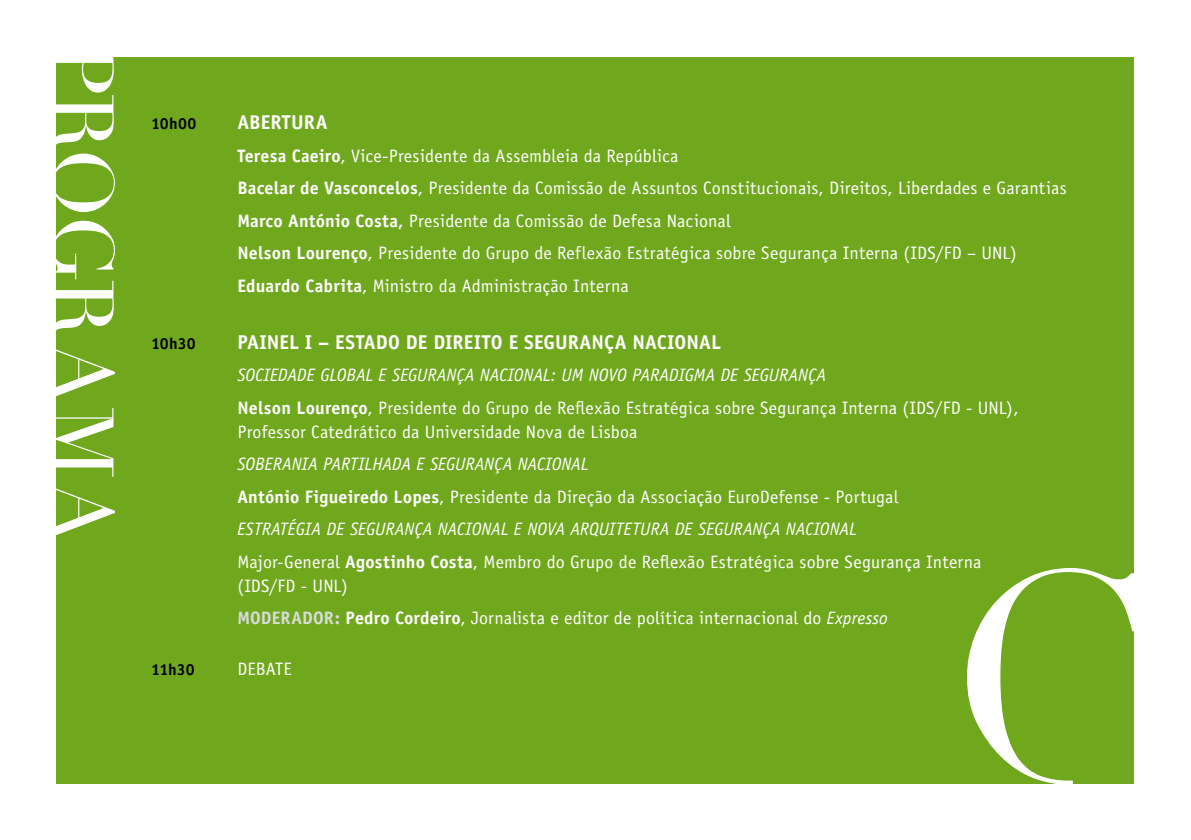
<style>
.page{position:relative;width:1191px;height:840px;background:#fff}
.page>*{position:absolute;margin:0;border:0;box-sizing:border-box;transform-origin:0 0}
.t1{font:84px "Didot";letter-spacing:-.035em;color:#fff}
.t2{font:700 20px "Officina Sans";letter-spacing:.005em;color:#fff}
.t3{font:18px/32.6px "Officina Sans";letter-spacing:.01em;color:#fff}
.t4{font:700 16px "Officina Sans";color:#000}
.s1{font-weight:700}
.s2{font-style:italic}
.s3{font-weight:700;color:#d9dadb}
</style>
<div class="page">
<div style="left:57px;top:57px;width:1077px;height:725px;background:#70a81d"></div>
<svg style="left:967px;top:568px;width:167px;height:216px"></svg>
<h1 class="t1" style="left:133px;top:43px;width:502px;rotate:90deg">PROGRAMA</h1>
<p class="t4" style="left:151px;top:114px;width:46px">10h00</p>
<p class="t2" style="left:237px;top:110px;width:92px">ABERTURA</p>
<p class="t3" style="left:237px;top:139px;width:831px"><span class="s1">Teresa Caeiro</span>, Vice-Presidente da Assembleia da República<br><span class="s1">Bacelar de Vasconcelos</span>, Presidente da Comissão de Assuntos Constitucionais, Direitos, Liberdades e Garantias <span class="s1">Marco António Costa,</span> Presidente da Comissão de Defesa Nacional<br><span class="s1">Nelson Lourenço</span>, Presidente do Grupo de Reflexão Estratégica sobre Segurança Interna (IDS/FD – UNL)<br><span class="s1">Eduardo Cabrita</span>, Ministro da Administração Interna</p>
<p class="t4" style="left:151px;top:333px;width:46px">10h30</p>
<p class="t2" style="left:237px;top:329px;width:485px">PAINEL I – ESTADO DE DIREITO E SEGURANÇA NACIONAL</p>
<p class="t3" style="left:237px;top:358px;width:783px"><span class="s2">SOCIEDADE GLOBAL E SEGURANÇA NACIONAL: UM NOVO PARADIGMA DE SEGURANÇA<br></span><span class="s1">Nelson Lourenço</span>, Presidente do Grupo de Reflexão Estratégica sobre Segurança Interna (IDS/FD - UNL),</p>
<p class="t3" style="left:237px;top:415px;width:402px">Professor Catedrático da Universidade Nova de Lisboa</p>
<p class="t3" style="left:237px;top:447px;width:745px"><span class="s2">SOBERANIA PARTILHADA E SEGURANÇA NACIONAL<br></span><span class="s1">António Figueiredo Lopes</span>, Presidente da Direção da Associação EuroDefense - Portugal <span class="s2">ESTRATÉGIA DE SEGURANÇA NACIONAL E NOVA ARQUITETURA DE SEGURANÇA NACIONAL<br></span>Major-General <span class="s1">Agostinho Costa</span>, Membro do Grupo de Reflexão Estratégica sobre Segurança Interna</p>
<p class="t3" style="left:237px;top:569px;width:652px">(IDS/FD - UNL)<br><span class="s3">MODERADOR:</span> <span class="s1">Pedro Cordeiro</span>, Jornalista e editor de política internacional do <span class="s2">Expresso</span></p>
<p class="t4" style="left:151px;top:659px;width:45px">11h30</p>
<p class="t3" style="left:237px;top:652px;width:56px">DEBATE</p>
</div>
